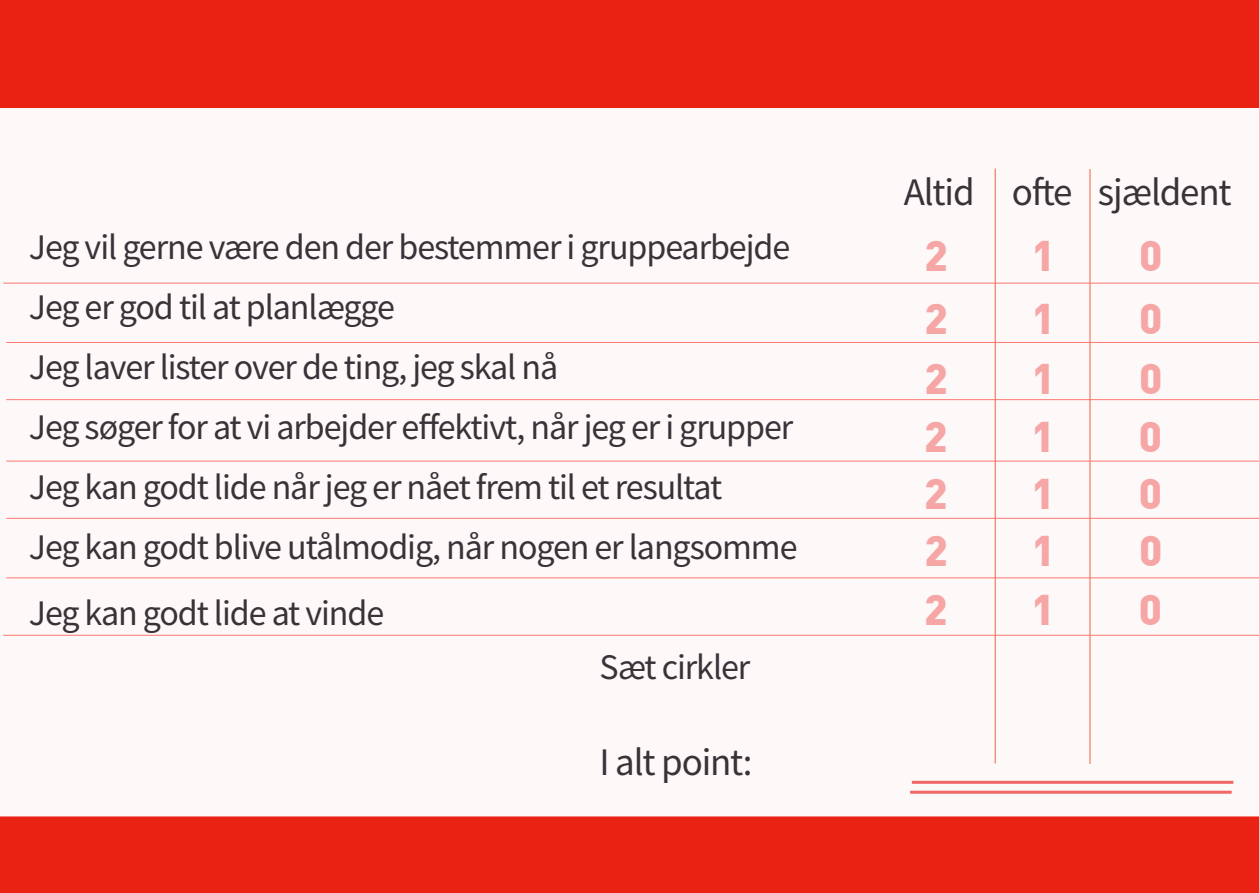
<style>
.page{position:relative;width:1259px;height:893px;background:#e92214}
.page>*{position:absolute;margin:0;border:0;box-sizing:border-box;transform-origin:0 0}
.t1{font:900 42px "DIN";color:#f7a6a6}
.t2{font:39px "Source Sans Pro";letter-spacing:-.03em;color:#393339}
.t3{font:36px "Source Sans Pro";letter-spacing:-.03em;color:#393339}
</style>
<div class="page">
<div style="left:0;top:108px;width:1259px;height:708px;background:#fcf9f8"></div>
<hr style="left:994px;top:169px;width:1px;height:594px;background:#f16041">
<hr style="left:1089px;top:169px;width:1px;height:595px;background:#f16041">
<hr style="left:3px;top:283px;width:1256px;height:1px;background:#fe7771">
<hr style="left:6px;top:342px;width:1253px;height:1px;background:#fe7771">
<hr style="left:6px;top:399px;width:1253px;height:1px;background:#fe7771">
<hr style="left:6px;top:461px;width:1253px;height:1px;background:#fe7771">
<hr style="left:6px;top:518px;width:1253px;height:1px;background:#fe7771">
<hr style="left:912px;top:781px;width:321px;height:3px;background:#f26666">
<hr style="left:910px;top:791px;width:321px;height:3px;background:#f26666">
<hr style="left:6px;top:577px;width:1253px;height:1px;background:#fe7771">
<hr style="left:3px;top:635px;width:1256px;height:1px;background:#fe7771">
<p class="t3" style="left:29px;top:224px;width:763px">Jeg vil gerne være den der bestemmer i gruppearbejde</p>
<p class="t3" style="left:29px;top:284px;width:368px">Jeg er god til at planlægge</p>
<p class="t3" style="left:29px;top:344px;width:531px">Jeg laver lister over de ting, jeg skal nå</p>
<p class="t3" style="left:29px;top:404px;width:766px">Jeg søger for at vi arbejder effektivt, når jeg er i grupper</p>
<p class="t3" style="left:29px;top:464px;width:695px">Jeg kan godt lide når jeg er nået frem til et resultat</p>
<p class="t3" style="left:29px;top:524px;width:770px">Jeg kan godt blive utålmodig, når nogen er langsomme</p>
<p class="t3" style="left:29px;top:590px;width:357px">Jeg kan godt lide at vinde</p>
<p class="t3" style="left:599px;top:644px;width:152px">Sæt cirkler</p>
<p class="t2" style="left:599px;top:737px;width:154px">I alt point:</p>
<p class="t2" style="left:903px;top:168px;width:329px">Altid ofte sjældent</p>
<p class="t1" style="left:924px;top:228px;width:25px">2</p>
<p class="t1" style="left:1032px;top:228px;width:25px">1</p>
<p class="t1" style="left:1139px;top:228px;width:25px">0</p>
<p class="t1" style="left:924px;top:290px;width:25px">2</p>
<p class="t1" style="left:1032px;top:290px;width:25px">1</p>
<p class="t1" style="left:1139px;top:290px;width:25px">0</p>
<p class="t1" style="left:924px;top:351px;width:25px">2</p>
<p class="t1" style="left:1032px;top:351px;width:25px">1</p>
<p class="t1" style="left:1139px;top:351px;width:25px">0</p>
<p class="t1" style="left:924px;top:409px;width:25px">2</p>
<p class="t1" style="left:1031px;top:409px;width:25px">1</p>
<p class="t1" style="left:1138px;top:409px;width:25px">0</p>
<p class="t1" style="left:924px;top:466px;width:25px">2</p>
<p class="t1" style="left:1031px;top:466px;width:25px">1</p>
<p class="t1" style="left:1138px;top:466px;width:25px">0</p>
<p class="t1" style="left:924px;top:523px;width:25px">2</p>
<p class="t1" style="left:1032px;top:523px;width:25px">1</p>
<p class="t1" style="left:1139px;top:523px;width:25px">0</p>
<p class="t1" style="left:924px;top:582px;width:25px">2</p>
<p class="t1" style="left:1031px;top:582px;width:25px">1</p>
<p class="t1" style="left:1138px;top:582px;width:25px">0</p>
</div>
